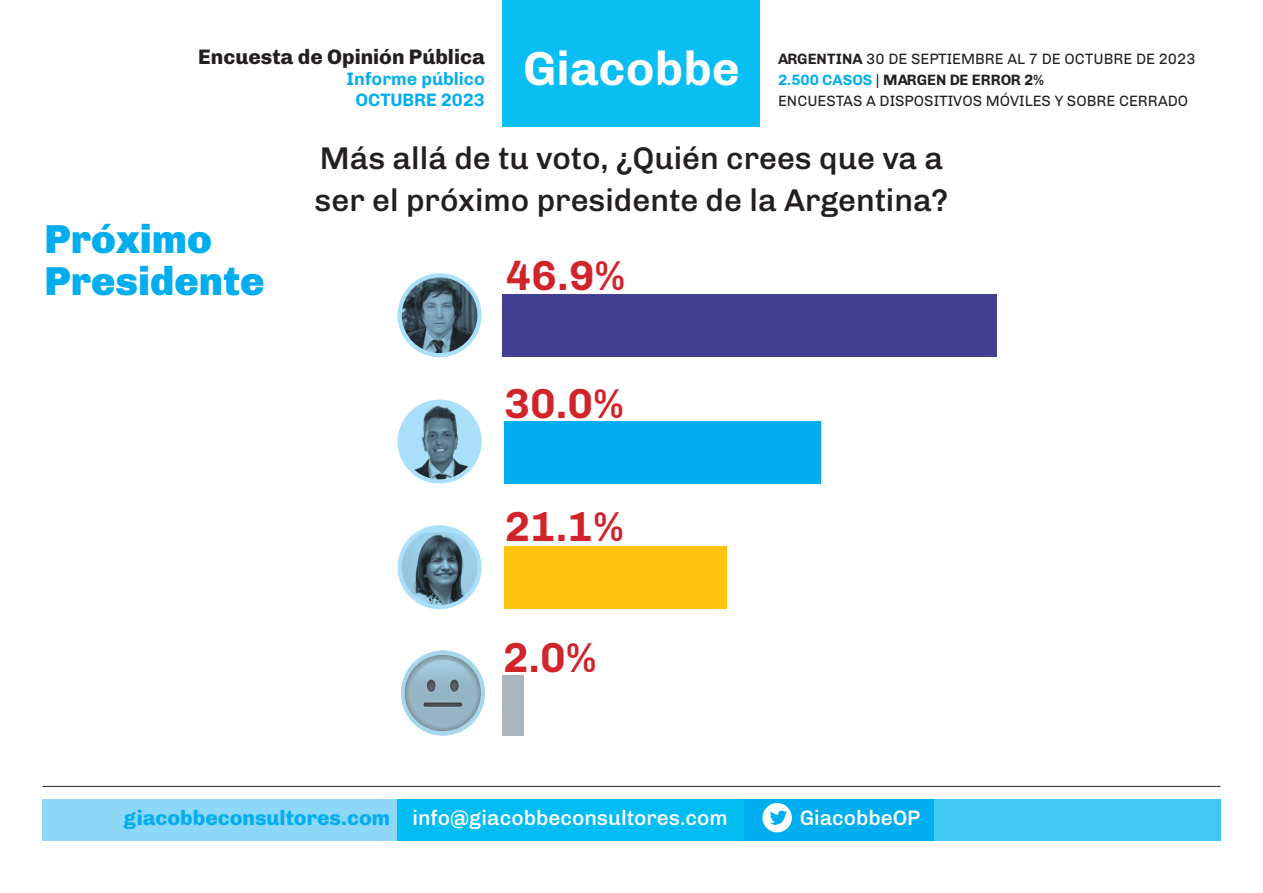
<style>
.page{position:relative;width:1263px;height:893px;background:#fff}
.page>*{position:absolute;margin:0;border:0;box-sizing:border-box;transform-origin:0 0}
.t1{font:700 48px "Chivo";color:#fff}
.t2{font:700 42px "Chivo";color:#d1232a}
.t3{font:900 40.5px "Chivo";color:#00aeef}
.t4{font:500 31.5px/42px "Chivo";color:#231f20}
.t5{font:500 21px "Chivo";color:#fff}
.t6{font:800 21px "Chivo";color:#231f20}
.t7{font:700 18px/21px "Chivo";color:#00aeef;text-align:center}
.t8{font:15px/21px "Chivo";color:#231f20}
.s1{font-weight:700}
.s2{font-weight:700;color:#00aeef}
.s3{font-weight:800;color:#00aeef}
</style>
<div class="page">
<div style="left:43px;top:799px;width:1177px;height:42px;background:#00aeef"></div>
<div style="left:43px;top:799px;width:358px;height:42px;background:#8dd7f7"></div>
<div style="left:934px;top:799px;width:286px;height:42px;background:#40c7f4"></div>
<div style="left:398px;top:799px;width:346px;height:42px;background:#01bdf2"></div>
<div style="left:762px;top:803px;width:30px;height:29px;background:#fff;border-radius:50%"></div>
<svg style="left:770px;top:811px;width:17px;height:14px"></svg>
<div style="left:503px;top:0;width:257px;height:127px;background:#09bef2"></div>
<hr style="left:43px;top:786px;width:1177px;height:1px;background:#231f20">
<div style="left:398px;top:400px;width:84px;height:84px;background:#aae0f9;border-radius:50%"></div>
<img style="left:404px;top:404px;width:71px;height:75px">
<div style="left:504px;top:421px;width:316px;height:63px;background:#00aeef"></div>
<div style="left:398px;top:525px;width:84px;height:84px;background:#aae0f9;border-radius:50%"></div>
<img style="left:402px;top:533px;width:75px;height:72px">
<div style="left:504px;top:547px;width:223px;height:62px;background:#fec40e"></div>
<svg style="left:398px;top:273px;width:84px;height:84px"></svg>
<img style="left:402px;top:277px;width:75px;height:76px;border-radius:38px">
<div style="left:503px;top:295px;width:494px;height:62px;background:#423e91"></div>
<img style="left:401px;top:650px;width:84px;height:86px">
<div style="left:503px;top:675px;width:21px;height:61px;background:#a9b6be"></div>
<h3 class="t6" style="left:198px;top:40px;width:288px">Encuesta de Opinión Pública</h3>
<p class="t7" style="left:346px;top:67px;width:140px">Informe público<br>OCTUBRE 2023</p>
<h1 class="t1" style="left:523px;top:31px;width:218px">Giacobbe</h1>
<p class="t8" style="left:778px;top:47px;width:419px"><span class="s1">ARGENTINA</span> 30 DE SEPTIEMBRE AL 7 DE OCTUBRE DE 2023<br><span class="s2">2.500 CASOS</span> | <span class="s1">MARGEN DE ERROR 2%<br></span>ENCUESTAS A DISPOSITIVOS MÓVILES Y SOBRE CERRADO</p>
<p class="t3" style="left:45px;top:206px;width:169px">Próximo</p>
<p class="t3" style="left:45px;top:248px;width:221px">Presidente</p>
<p class="t4" style="left:315px;top:135px;width:635px">Más allá de tu voto, ¿Quién crees que va a ser el próximo presidente de la Argentina?</p>
<p class="t2" style="left:506px;top:243px;width:121px">46.9%</p>
<p class="t2" style="left:504px;top:371px;width:121px">30.0%</p>
<p class="t2" style="left:504px;top:494px;width:121px">21.1%</p>
<p class="t2" style="left:503px;top:625px;width:96px">2.0%</p>
<h3 class="t5" style="left:124px;top:801px;width:605px"><span class="s3">giacobbeconsultores.com</span> info@giacobbeconsultores.com</h3>
<h3 class="t5" style="left:800px;top:801px;width:122px">GiacobbeOP</h3>
</div>
